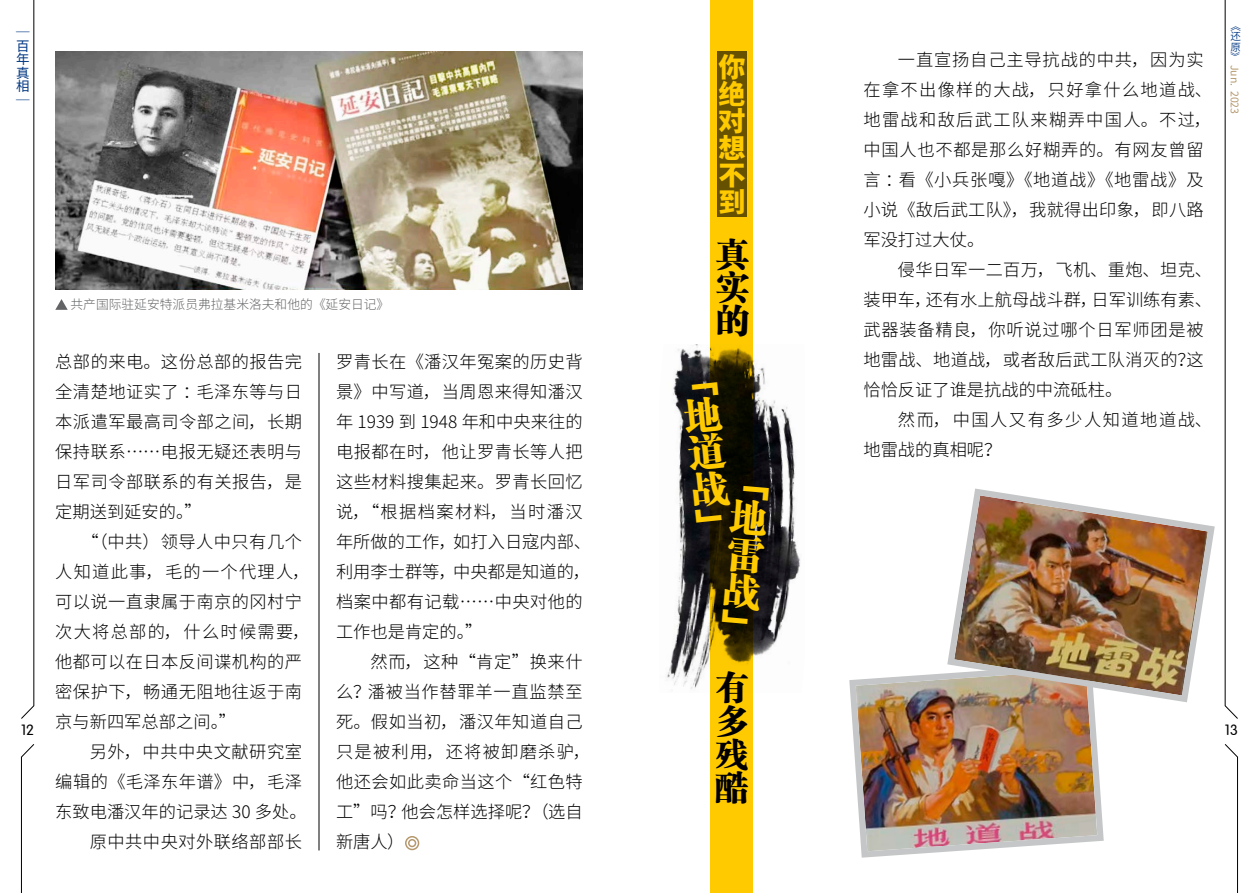
<style>
.page{position:relative;width:1259px;height:893px;background:#fff}
.page>*{position:absolute;margin:0;border:0;box-sizing:border-box;transform-origin:0 0}
.t1{font:33px/33px "FZCSK GBK1 0";color:#000;text-align:justify}
.t2{font:800 27px/27px "Source Han Sans CN";color:#ffcb00;text-align:justify}
.t3{font:300 17.25px/30px "Source Han Sans CN";letter-spacing:.025em;color:#000}
.t4{font:300 17.25px/30px "Source Han Sans CN";letter-spacing:.05em;color:#000}
.t5{font:300 17.25px/30px "Source Han Sans CN";letter-spacing:.085em;color:#000}
.t6{font:14.7px "FZY3 JW GB1 0";color:#000}
.t7{font:13.5px/13.5px "Source Han Sans CN";color:#003782;text-align:justify}
.t8{font:300 12.75px "Source Han Sans CN";color:#636466}
.t9{font:10.5px "Source Han Sans CN";color:#b5986d}
.t10{font:10.5px/10.4px "Source Han Sans CN";color:#003782;text-align:justify}
.t11{font:9.45px "Source Han Sans CN";color:#003782}
</style>
<div class="page">
<svg style="left:21px;top:0;width:13px;height:719px"></svg>
<svg style="left:21px;top:744px;width:13px;height:149px"></svg>
<svg style="left:1224px;top:0;width:14px;height:719px"></svg>
<svg style="left:1224px;top:744px;width:14px;height:149px"></svg>
<div style="left:710px;top:0;width:43px;height:893px;background:#ffcb00"></div>
<img style="left:849px;top:673px;width:255px;height:185px">
<img style="left:944px;top:488px;width:271px;height:218px">
<hr style="left:319px;top:353px;width:1px;height:497px;background:#000">
<div style="left:405px;top:836px;width:14px;height:14px;border:1px solid #b5986d;border-radius:50%"></div>
<div style="left:408px;top:839px;width:8px;height:8px;border:1px solid #b5986d;border-radius:50%"></div>
<div style="left:717px;top:51px;width:30px;height:166px;background:#665100"></div>
<img style="left:667px;top:344px;width:134px;height:345px">
<img style="left:55px;top:51px;width:528px;height:238px">
<svg style="left:55px;top:299px;width:13px;height:11px"></svg>
<svg style="left:682px;top:382px;width:87px;height:242px;background:#1d1b16"></svg>
<p class="t10" style="left:1230px;top:21px;width:12px">《还原</p>
<p class="t11" style="left:1230px;top:51px;width:11px">》</p>
<p class="t9" style="left:1240px;top:65px;width:51px;rotate:90deg">Jun. 2023</p>
<p class="t7" style="left:16px;top:26px;width:15px">｜百年真相｜</p>
<p class="t4" style="left:863px;top:45px;width:350px;text-indent:34px">一直宣扬自己主导抗战的中共，因为实在拿不出像样的大战，只好拿什么地道战、地雷战和敌后武工队来糊弄中国人。不过，中国人也不都是那么好糊弄的。有网友曾留言：看《小兵张嘎》《地道战》《地雷战》及小说《敌后武工队》，我就得出印象，即八路军没打过大仗。</p>
<p class="t3" style="left:863px;top:255px;width:350px;text-indent:34px">侵华日军一二百万，飞机、重炮、坦克、装甲车，还有水上航母战斗群，日军训练有素、武器装备精良，你听说过哪个日军师团是被地雷战、地道战，或者敌后武工队消灭的？这恰恰反证了谁是抗战的中流砥柱。</p>
<p class="t5" style="left:863px;top:405px;width:350px;text-indent:34px">然而，中国人又有多少人知道地道战、地雷战的真相呢？</p>
<h2 class="t2" style="left:718px;top:54px;width:28px">你绝对想不到</h2>
<h1 class="t1" style="left:716px;top:239px;width:34px">真实的</h1>
<p class="t8" style="left:71px;top:297px;width:320px">共产国际驻延安特派员弗拉基米洛夫和他的《延安日记》</p>
<p class="t3" style="left:336px;top:347px;width:257px">罗青长在《潘汉年冤案的历史背景》中写道，当周恩来得知潘汉年 1939 到 1948 年和中央来往的电报都在时，他让罗青长等人把这些材料搜集起来。罗青长回忆说，“根据档案材料，当时潘汉年所做的工作，如打入日寇内部、利用李士群等，中央都是知道的，档案中都有记载……中央对他的工作也是肯定的。”</p>
<p class="t3" style="left:336px;top:647px;width:256px;text-indent:34px">然而，这种“肯定”换来什么？潘被当作替罪羊一直监禁至死。假如当初，潘汉年知道自己只是被利用，还将被卸磨杀驴，他还会如此卖命当这个“红色特工”吗？他会怎样选择呢？（选自新唐人）</p>
<p class="t3" style="left:55px;top:347px;width:248px;text-align:justify">总部的来电。这份总部的报告完全清楚地证实了：毛泽东等与日本派遣军最高司令部之间，长期保持联系……电报无疑还表明与日军司令部联系的有关报告，是定期送到延安的。”</p>
<p class="t3" style="left:55px;top:527px;width:256px;text-indent:26px">“（中共）领导人中只有几个人知道此事，毛的一个代理人，可以说一直隶属于南京的冈村宁次大将总部的，什么时候需要，他都可以在日本反间谍机构的严密保护下，畅通无阻地往返于南京与新四军总部之间。”</p>
<p class="t3" style="left:55px;top:737px;width:253px;text-align:right">另外，中共中央文献研究室<br>编辑的《毛泽东年谱》中，毛泽东致电潘汉年的记录达 30 多处。原中共中央对外联络部部长</p>
<h1 class="t1" style="left:715px;top:672px;width:35px">有多残酷</h1>
<p class="t6" style="left:21px;top:722px;width:15px">12</p>
<p class="t6" style="left:1224px;top:722px;width:15px">13</p>
</div>
